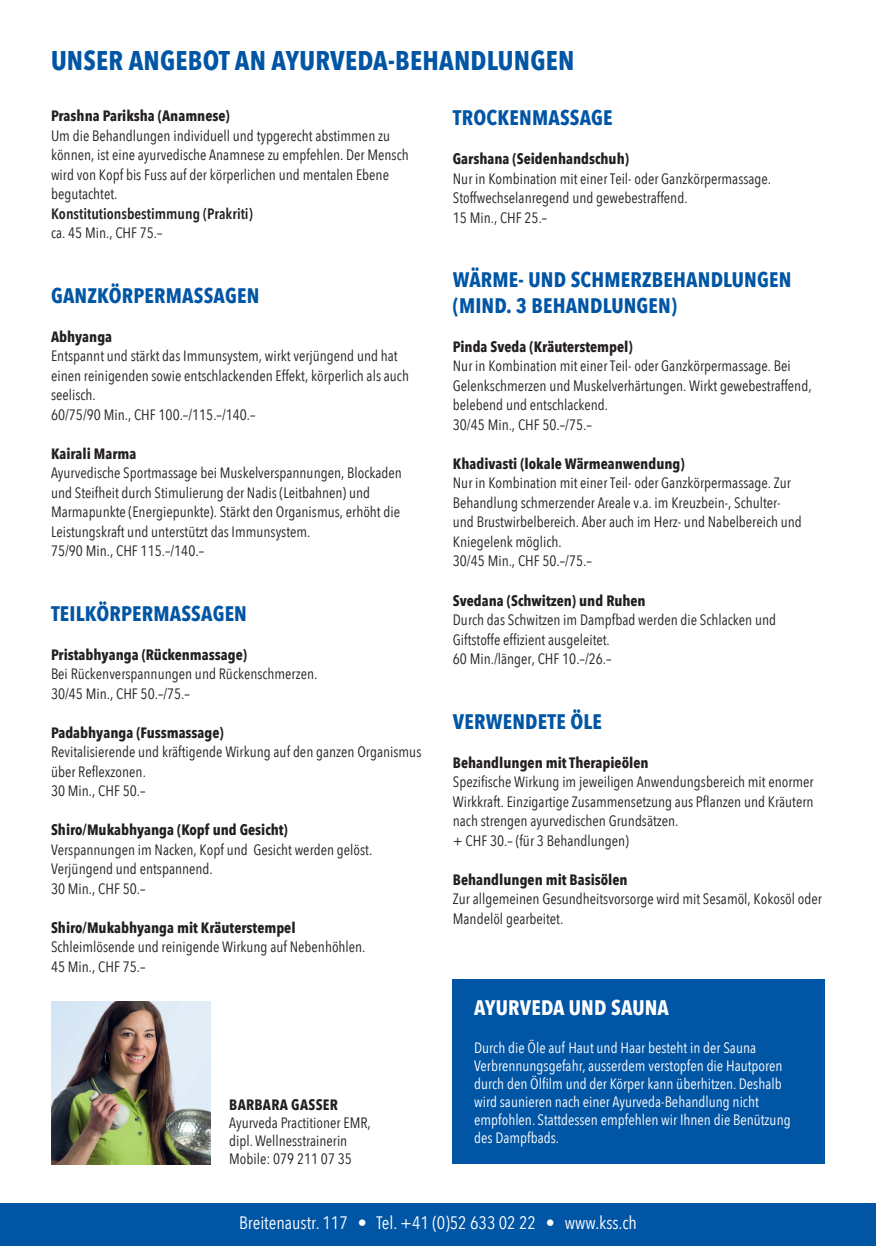
<style>
.page{position:relative;width:876px;height:1246px;background:#fff}
.page>*{position:absolute;margin:0;border:0;box-sizing:border-box;transform-origin:0 0}
.t1{font:700 27px "Avenir Next Condensed";letter-spacing:.01em;color:#0155a5}
.t2{font:700 21px/25.5px "Avenir Next Condensed";letter-spacing:.01em;color:#0155a5}
.t3{font:700 21px "Avenir Next Condensed";letter-spacing:.01em;color:#fff}
.t4{font:18px "Avenir Next Condensed";color:#fff}
.t5{font:15px/19.5px "Avenir Next Condensed";color:#231f20}
.t6{font:700 15px "Avenir Next Condensed";color:#231f20}
.t7{font:15px/18px "Avenir Next Condensed";color:#fff}
.t8{font:600 15px "Avenir Next Condensed";color:#231f20}
.t9{font:700 15px "Avenir Next Condensed";letter-spacing:.02em;color:#231f20}
</style>
<div class="page">
<div style="left:453px;top:979px;width:372px;height:185px;background:#0155a5"></div>
<div style="left:0;top:1203px;width:876px;height:43px;background:#0155a5"></div>
<img style="left:51px;top:1002px;width:159px;height:162px">
<p class="t1" style="left:51px;top:44px;width:525px">UNSER ANGEBOT AN AYURVEDA-BEHANDLUNGEN</p>
<p class="t6" style="left:51px;top:107px;width:180px">Prashna Pariksha (Anamnese)</p>
<p class="t5" style="left:51px;top:125px;width:359px">Um die Behandlungen individuell und typgerecht abstimmen zu können, ist eine ayurvedische Anamnese zu empfehlen. Der Mensch wird von Kopf bis Fuss auf der körperlichen und mentalen Ebene begutachtet.</p>
<p class="t8" style="left:51px;top:200px;width:203px">Konstitutionsbestimmung (Prakriti)</p>
<p class="t5" style="left:51px;top:222px;width:113px">ca. 45 Min., CHF 75.–</p>
<p class="t2" style="left:51px;top:282px;width:210px">GANZKÖRPERMASSAGEN</p>
<p class="t6" style="left:51px;top:327px;width:63px">Abhyanga</p>
<p class="t5" style="left:51px;top:345px;width:359px">Entspannt und stärkt das Immunsystem, wirkt verjüngend und hat einen reinigenden sowie entschlackenden Effekt, körperlich als auch seelisch.</p>
<p class="t5" style="left:51px;top:404px;width:206px">60/75/90 Min., CHF 100.–/115.–/140.–</p>
<p class="t6" style="left:51px;top:444px;width:87px">Kairali Marma</p>
<p class="t5" style="left:51px;top:462px;width:352px">Ayurvedische Sportmassage bei Muskelverspannungen, Blockaden und Steifheit durch Stimulierung der Nadis (Leitbahnen) und Marmapunkte (Energiepunkte). Stärkt den Organismus, erhöht die Leistungskraft und unterstützt das Immunsystem.</p>
<p class="t5" style="left:51px;top:540px;width:155px">75/90 Min., CHF 115.–/140.–</p>
<p class="t2" style="left:51px;top:600px;width:197px">TEILKÖRPERMASSAGEN</p>
<p class="t6" style="left:51px;top:645px;width:197px">Pristabhyanga (Rückenmassage)</p>
<p class="t5" style="left:51px;top:663px;width:268px">Bei Rückenverspannungen und Rückenschmerzen.</p>
<p class="t5" style="left:51px;top:683px;width:140px">30/45 Min., CHF 50.–/75.–</p>
<p class="t6" style="left:51px;top:723px;width:174px">Padabhyanga (Fussmassage)</p>
<p class="t5" style="left:51px;top:741px;width:372px">Revitalisierende und kräftigende Wirkung auf den ganzen Organismus über Reflexzonen.</p>
<p class="t5" style="left:51px;top:780px;width:96px">30 Min., CHF 50.–</p>
<p class="t6" style="left:51px;top:821px;width:238px">Shiro/Mukabhyanga (Kopf und Gesicht)</p>
<p class="t5" style="left:51px;top:839px;width:323px">Verspannungen im Nacken, Kopf und Gesicht werden gelöst.<br>Verjüngend und entspannend.</p>
<p class="t5" style="left:51px;top:878px;width:96px">30 Min., CHF 50.–</p>
<p class="t6" style="left:51px;top:918px;width:246px">Shiro/Mukabhyanga mit Kräuterstempel</p>
<p class="t5" style="left:51px;top:936px;width:316px">Schleimlösende und reinigende Wirkung auf Nebenhöhlen.<br>45 Min., CHF 75.–</p>
<p class="t9" style="left:229px;top:1095px;width:110px">BARBARA GASSER</p>
<p class="t5" style="left:229px;top:1113px;width:143px;line-height:18px">Ayurveda Practitioner EMR, dipl. Wellnesstrainerin</p>
<p class="t5" style="left:229px;top:1148px;width:124px">Mobile: 079 211 07 35</p>
<p class="t2" style="left:453px;top:105px;width:161px">TROCKENMASSAGE</p>
<p class="t6" style="left:453px;top:150px;width:178px">Garshana (Seidenhandschuh)</p>
<p class="t5" style="left:453px;top:168px;width:320px">Nur in Kombination mit einer Teil- oder Ganzkörpermassage.<br>Stoffwechselanregend und gewebestraffend.</p>
<p class="t5" style="left:453px;top:207px;width:96px">15 Min., CHF 25.–</p>
<p class="t2" style="left:453px;top:267px;width:340px">WÄRME- UND SCHMERZBEHANDLUNGEN (MIND. 3 BEHANDLUNGEN)</p>
<p class="t6" style="left:453px;top:337px;width:181px">Pinda Sveda (Kräuterstempel)</p>
<p class="t5" style="left:453px;top:356px;width:360px">Nur in Kombination mit einer Teil- oder Ganzkörpermassage. Bei<br>Gelenkschmerzen und Muskelverhärtungen. Wirkt gewebestraffend, belebend und entschlackend.</p>
<p class="t5" style="left:453px;top:414px;width:140px">30/45 Min., CHF 50.–/75.–</p>
<p class="t6" style="left:453px;top:454px;width:233px">Khadivasti (lokale Wärmeanwendung)</p>
<p class="t5" style="left:453px;top:473px;width:351px">Nur in Kombination mit einer Teil- oder Ganzkörpermassage. Zur Behandlung schmerzender Areale v.a. im Kreuzbein-, Schulter&shy;und Brustwirbelbereich. Aber auch im Herz- und Nabelbereich und Kniegelenk möglich.</p>
<p class="t5" style="left:453px;top:551px;width:140px">30/45 Min., CHF 50.–/75.–</p>
<p class="t6" style="left:453px;top:591px;width:194px">Svedana (Schwitzen) und Ruhen</p>
<p class="t5" style="left:453px;top:609px;width:325px">Durch das Schwitzen im Dampfbad werden die Schlacken und<br>Giftstoffe effizient ausgeleitet.</p>
<p class="t5" style="left:453px;top:648px;width:160px">60 Min./länger, CHF 10.–/26.–</p>
<p class="t2" style="left:453px;top:708px;width:151px">VERWENDETE ÖLE</p>
<p class="t6" style="left:453px;top:753px;width:197px">Behandlungen mit Therapieölen</p>
<p class="t5" style="left:453px;top:771px;width:362px;text-align:justify">Spezifische Wirkung im jeweiligen Anwendungsbereich mit enormer Wirkkraft. Einzigartige Zusammensetzung aus Pflanzen und Kräutern nach strengen ayurvedischen Grundsätzen.</p>
<p class="t5" style="left:453px;top:830px;width:178px">+ CHF 30.– (für 3 Behandlungen)</p>
<p class="t6" style="left:453px;top:870px;width:176px">Behandlungen mit Basisölen</p>
<p class="t5" style="left:453px;top:888px;width:370px">Zur allgemeinen Gesundheitsvorsorge wird mit Sesamöl, Kokosöl oder<br>Mandelöl gearbeitet.</p>
<p class="t3" style="left:474px;top:995px;width:196px">AYURVEDA UND SAUNA</p>
<p class="t7" style="left:474px;top:1038px;width:318px">Durch die Öle auf Haut und Haar besteht in der Sauna Verbrennungsgefahr, ausserdem verstopfen die Hautporen durch den Ölfilm und der Körper kann überhitzen. Deshalb wird saunieren nach einer Ayurveda-Behandlung nicht empfohlen. Stattdessen empfehlen wir Ihnen die Benützung des Dampfbads.</p>
<p class="t4" style="left:239px;top:1207px;width:399px">Breitenaustr. 117 • Tel. +41 (0)52 633 02 22 • www.kss.ch</p>
</div>
